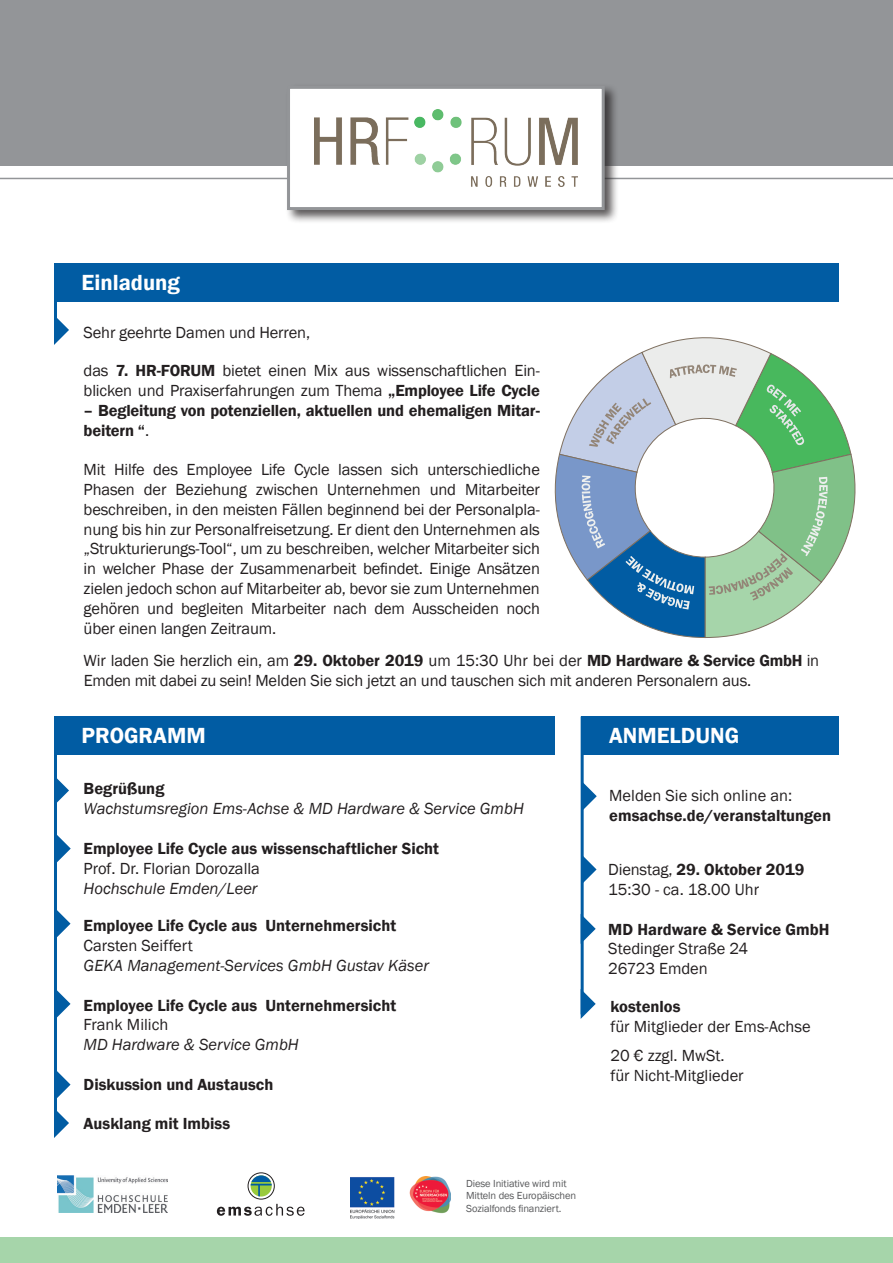
<style>
.page{position:relative;width:893px;height:1263px;background:#fff}
.page>*{position:absolute;margin:0;border:0;box-sizing:border-box;transform-origin:0 0}
.t1{font:600 22.5px "Franklin Gothic";color:#fff}
.t2{font:16.5px/19.8px "Franklin Gothic";letter-spacing:-.01em;color:#231f20}
.t3{font:600 16.5px/19.8px "Franklin Gothic";color:#231f20}
.t4{font:italic 16.5px "Franklin Gothic";color:#231f20}
.t5{font:10.5px/12.6px "Franklin Gothic";letter-spacing:-.01em;color:#57585a}
.s1{font-weight:600}
.s2{font-weight:400}
</style>
<div class="page">
<div style="left:0;top:0;width:893px;height:166px;background:#939598"></div>
<div style="left:0;top:1238px;width:893px;height:25px;background:#a6d5aa"></div>
<div style="left:581px;top:716px;width:258px;height:39px;background:#015ca3"></div>
<hr style="left:581px;top:716px;width:3px;height:298px;background:#015ca3">
<svg style="left:583px;top:781px;width:14px;height:30px"></svg>
<div style="left:54px;top:716px;width:501px;height:39px;background:#015ca3"></div>
<hr style="left:54px;top:716px;width:3px;height:418px;background:#015ca3">
<svg style="left:57px;top:778px;width:12px;height:25px"></svg>
<svg style="left:217px;top:1204px;width:88px;height:12px"></svg>
<svg style="left:251px;top:1175px;width:21px;height:21px"></svg>
<div style="left:248px;top:1172px;width:27px;height:27px;border:1px solid #231f20;border-radius:50%"></div>
<img style="left:57px;top:1175px;width:111px;height:38px">
<svg style="left:583px;top:914px;width:13px;height:30px"></svg>
<svg style="left:583px;top:854px;width:14px;height:30px"></svg>
<div style="left:54px;top:264px;width:785px;height:38px;background:#015ca3"></div>
<hr style="left:54px;top:264px;width:3px;height:67px;background:#015ca3">
<svg style="left:54px;top:318px;width:15px;height:27px"></svg>
<hr style="left:0;top:178px;width:893px;height:1px;background:#939598">
<div style="left:285px;top:84px;width:334px;height:140px;background:#231f20;opacity:.75"></div>
<div style="left:289px;top:87px;width:314px;height:122px;background:#fff"></div>
<img style="left:314px;top:109px;width:263px;height:78px">
<div style="left:287px;top:86px;width:318px;height:124px;border:3px solid #939598"></div>
<svg style="left:54px;top:1111px;width:15px;height:27px"></svg>
<svg style="left:57px;top:835px;width:14px;height:28px"></svg>
<svg style="left:57px;top:910px;width:14px;height:27px"></svg>
<svg style="left:57px;top:990px;width:14px;height:28px"></svg>
<svg style="left:57px;top:1071px;width:14px;height:27px"></svg>
<img style="left:351px;top:1176px;width:100px;height:43px">
<svg style="left:581px;top:989px;width:15px;height:30px"></svg>
<svg style="left:554px;top:337px;width:302px;height:301px"></svg>
<h1 class="t1" style="left:82px;top:269px;width:100px">Einladung</h1>
<p class="t2" style="left:84px;top:323px;width:228px">Sehr geehrte Damen und Herren,</p>
<p class="t2" style="left:84px;top:361px;width:458px">das <span class="s1">7. HR-FORUM</span> bietet einen Mix aus wissenschaftlichen Ein&shy;blicken und Praxiserfahrungen zum Thema <span class="s1">„Employee Life Cycle</span></p>
<p class="t3" style="left:84px;top:400px;width:458px">– Begleitung von potenziellen, aktuellen und ehemaligen Mitar&shy;beitern “<span class="s2">.</span></p>
<p class="t2" style="left:84px;top:460px;width:458px;text-align:justify">Mit Hilfe des Employee Life Cycle lassen sich unterschiedliche Phasen der Beziehung zwischen Unternehmen und Mitarbeiter beschreiben, in den meisten Fällen beginnend bei der Personalpla&shy;nung bis hin zur Personalfreisetzung. Er dient den Unternehmen als „Strukturierungs-Tool“, um zu beschreiben, welcher Mitarbeiter sich in welcher Phase der Zusammenarbeit befindet. Einige Ansätzen zielen jedoch schon auf Mitarbeiter ab, bevor sie zum Unternehmen gehören und begleiten Mitarbeiter nach dem Ausscheiden noch über einen langen Zeitraum.</p>
<p class="t2" style="left:84px;top:651px;width:737px">Wir laden Sie herzlich ein, am <span class="s1">29. Oktober 2019</span> um 15:30 Uhr bei der <span class="s1">MD Hardware &amp; Service GmbH</span> in<br>Emden mit dabei zu sein! Melden Sie sich jetzt an und tauschen sich mit anderen Personalern aus.</p>
<h1 class="t1" style="left:82px;top:721px;width:126px">PROGRAMM</h1>
<h1 class="t1" style="left:609px;top:721px;width:131px">ANMELDUNG</h1>
<p class="t3" style="left:84px;top:779px;width:82px">Begrüßung</p>
<p class="t4" style="left:84px;top:798px;width:442px">Wachstumsregion Ems-Achse &amp; MD Hardware &amp; Service GmbH</p>
<p class="t3" style="left:84px;top:839px;width:357px">Employee Life Cycle aus wissenschaftlicher Sicht</p>
<p class="t2" style="left:84px;top:859px;width:178px">Prof. Dr. Florian Dorozalla</p>
<p class="t4" style="left:84px;top:878px;width:175px">Hochschule Emden/Leer</p>
<p class="t3" style="left:84px;top:916px;width:314px">Employee Life Cycle aus Unternehmersicht</p>
<p class="t2" style="left:84px;top:936px;width:111px">Carsten Seiffert</p>
<p class="t4" style="left:84px;top:955px;width:347px">GEKA Management-Services GmbH Gustav Käser</p>
<p class="t3" style="left:84px;top:995px;width:314px">Employee Life Cycle aus Unternehmersicht</p>
<p class="t2" style="left:84px;top:1015px;width:86px">Frank Milich</p>
<p class="t4" style="left:84px;top:1034px;width:217px">MD Hardware &amp; Service GmbH</p>
<p class="t3" style="left:84px;top:1074px;width:191px">Diskussion und Austausch</p>
<p class="t3" style="left:84px;top:1114px;width:148px">Ausklang mit Imbiss</p>
<p class="t5" style="left:466px;top:1177px;width:111px">Diese Initiative wird mit<br>Mitteln des Europäischen<br>Sozialfonds finanziert.</p>
<p class="t2" style="left:609px;top:786px;width:184px">Melden Sie sich online an:</p>
<p class="t3" style="left:609px;top:806px;width:223px">emsachse.de/veranstaltungen</p>
<p class="t2" style="left:608px;top:860px;width:198px">Dienstag, <span class="s1">29. Oktober 2019<br></span>15:30 - ca. 18.00 Uhr</p>
<p class="t3" style="left:608px;top:919px;width:223px">MD Hardware &amp; Service GmbH</p>
<p class="t2" style="left:608px;top:939px;width:142px">Stedinger Straße 24<br>26723 Emden</p>
<p class="t3" style="left:610px;top:997px;width:72px">kostenlos</p>
<p class="t2" style="left:610px;top:1012px;width:202px;line-height:28.8px">für Mitglieder der Ems-Achse<br>20 € zzgl. MwSt.</p>
<p class="t2" style="left:610px;top:1065px;width:135px">für Nicht-Mitglieder</p>
</div>
